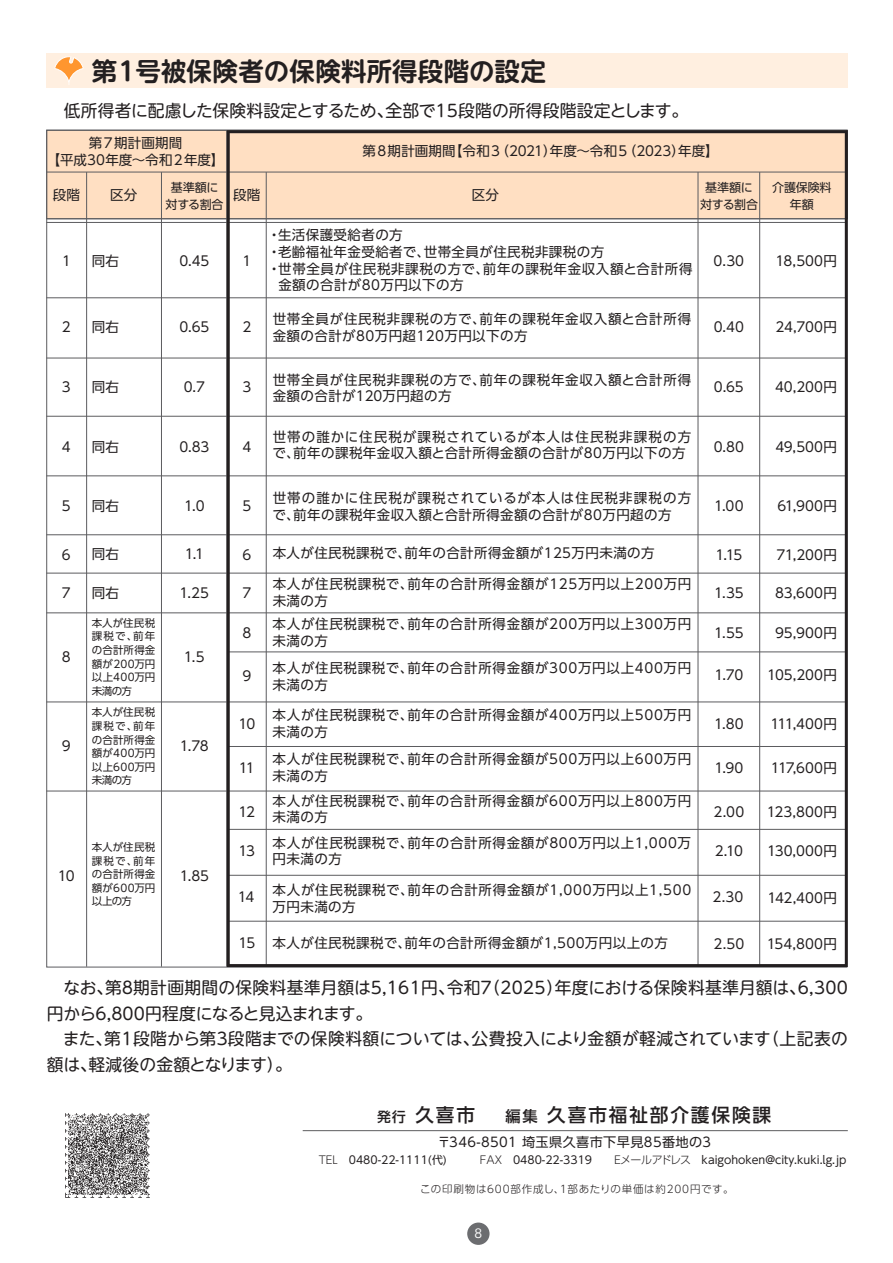
<style>
.page{position:relative;width:893px;height:1263px;background:#fff}
.page>*{position:absolute;margin:0;border:0;box-sizing:border-box;transform-origin:0 0}
.t1{font:700 27px "UD Shin M Go Pr 6 N De";letter-spacing:.005em;color:#4d2c36}
.t2{font:700 25.5px "UD Shin M Go Pr 6 N De";color:#231f20}
.t3{font:500 18.6px "UD Shin Go Pr 6";letter-spacing:.1em;color:#231f20}
.t4{font:16.8px/25.5px "UD Shin M Go Pr 6 N";letter-spacing:.005em;color:#231f20}
.t5{font:13.5px/16.6px "UD Shin Go Pr 6";letter-spacing:.035em;color:#231f20}
.t6{font:13.5px/16.6px "UD Shin Go Pr 6";letter-spacing:.055em;color:#231f20}
.t7{font:13.5px "UD Shin Go Pr 6";letter-spacing:-.01em;color:#231f20}
.t8{font:13.5px/16.6px "UD Shin Go Pr 6";letter-spacing:.005em;color:#231f20;text-align:center}
.t9{font:13.2px "UD Shin Go Pr 6";letter-spacing:.03em;color:#231f20}
.t10{font:13.05px "Tsuku Go Pro M";color:#fff}
.t11{font:12px/16.5px "UD Shin Go Pr 6";letter-spacing:-.015em;color:#231f20;text-align:center}
.t12{font:10.95px "UD Shin Go Pr 6";color:#231f20}
.t13{font:10.5px/13.6px "UD Shin Go Pr 6";letter-spacing:.015em;color:#231f20;text-align:justify}
.t14{font:300 10.5px "UD Shin Go Pr 6";letter-spacing:.08em;color:#231f20}
.s1{font-size:13.8px}
.s2{font-size:15.3px}
.s3{font-weight:300}
</style>
<div class="page">
<div style="left:47px;top:130px;width:800px;height:89px;background:#ffdfc2"></div>
<div style="left:47px;top:53px;width:801px;height:35px;background:#ffefe0"></div>
<div style="left:467px;top:1222px;width:23px;height:23px;background:#6c6d70;border-radius:50%"></div>
<hr style="left:46px;top:297px;width:801px;height:1px;background:#5c5c5f">
<hr style="left:46px;top:222px;width:800px;height:1px;background:#5c5c5f">
<hr style="left:46px;top:218px;width:800px;height:1px;background:#5c5c5f">
<hr style="left:46px;top:358px;width:801px;height:1px;background:#5c5c5f">
<hr style="left:46px;top:416px;width:801px;height:1px;background:#5c5c5f">
<hr style="left:46px;top:475px;width:801px;height:1px;background:#5c5c5f">
<hr style="left:46px;top:534px;width:801px;height:1px;background:#5c5c5f">
<hr style="left:46px;top:573px;width:801px;height:1px;background:#5c5c5f">
<hr style="left:46px;top:612px;width:801px;height:1px;background:#5c5c5f">
<hr style="left:46px;top:791px;width:801px;height:1px;background:#5c5c5f">
<hr style="left:46px;top:702px;width:801px;height:1px;background:#5c5c5f">
<hr style="left:46px;top:172px;width:800px;height:1px;background:#5c5c5f">
<hr style="left:226px;top:130px;width:1px;height:837px;background:#5c5c5f">
<hr style="left:86px;top:172px;width:1px;height:795px;background:#5c5c5f">
<hr style="left:161px;top:172px;width:1px;height:795px;background:#5c5c5f">
<svg style="left:227px;top:130px;width:621px;height:837px"></svg>
<hr style="left:303px;top:1130px;width:545px;height:1px;background:#5c5c5f">
<svg style="left:51px;top:56px;width:451px;height:77px"></svg>
<img style="left:65px;top:1113px;width:85px;height:85px">
<h1 class="t1" style="left:92px;top:48px;width:406px">高齢者人口等の推移と今後の推計</h1>
<p class="t4" style="left:47px;top:97px;width:643px">　低所得者に配慮した保険料設定とするため、全部で15段階の所得段階設定とします。</p>
<h2 class="t2" style="left:92px;top:50px;width:456px">第１号被保険者の保険料所得段階の設定</h2>
<p class="t8" style="left:47px;top:134px;width:179px">第７期計画期間<br>【平成30年度～令和２年度】</p>
<p class="t5" style="left:53px;top:186px;width:29px">段階</p>
<p class="t7" style="left:363px;top:140px;width:358px">第８期計画期間【令和３（2021）年度～令和５（2023）年度】</p>
<p class="t11" style="left:166px;top:179px;width:59px">基準額に対する割合</p>
<p class="t11" style="left:772px;top:179px;width:61px">介護保険料年額</p>
<p class="t11" style="left:700px;top:179px;width:59px">基準額に対する割合</p>
<p class="t5" style="left:110px;top:187px;width:29px">区分</p>
<p class="t5" style="left:233px;top:187px;width:29px">段階</p>
<p class="t5" style="left:472px;top:187px;width:29px">区分</p>
<p class="t5" style="left:60px;top:252px;width:15px">１</p>
<p class="t5" style="left:92px;top:252px;width:29px">同右</p>
<p class="t5" style="left:179px;top:252px;width:31px">0.45</p>
<p class="t5" style="left:60px;top:318px;width:15px">２</p>
<p class="t5" style="left:92px;top:318px;width:29px">同右</p>
<p class="t5" style="left:179px;top:318px;width:31px">0.65</p>
<p class="t5" style="left:60px;top:379px;width:15px">３</p>
<p class="t5" style="left:92px;top:378px;width:29px">同右</p>
<p class="t5" style="left:184px;top:378px;width:23px">0.7</p>
<p class="t5" style="left:60px;top:438px;width:15px">４</p>
<p class="t5" style="left:92px;top:438px;width:29px">同右</p>
<p class="t5" style="left:179px;top:438px;width:32px">0.83</p>
<p class="t5" style="left:60px;top:497px;width:15px">５</p>
<p class="t5" style="left:60px;top:546px;width:15px">６</p>
<p class="t5" style="left:60px;top:584px;width:15px">７</p>
<p class="t5" style="left:92px;top:497px;width:29px">同右</p>
<p class="t5" style="left:92px;top:545px;width:29px">同右</p>
<p class="t5" style="left:92px;top:584px;width:29px">同右</p>
<p class="t5" style="left:184px;top:497px;width:22px">1.0</p>
<p class="t5" style="left:185px;top:545px;width:21px">1.1</p>
<p class="t5" style="left:180px;top:584px;width:31px">1.25</p>
<p class="t5" style="left:62px;top:648px;width:10px">8</p>
<p class="t5" style="left:62px;top:737px;width:10px">9</p>
<p class="t13" style="left:92px;top:616px;width:65px">本人が住民税課税で、前年の合計所得金額が200万円以上400万円未満の方</p>
<p class="t13" style="left:92px;top:705px;width:65px">本人が住民税課税で、前年の合計所得金額が400万円以上600万円未満の方</p>
<p class="t5" style="left:184px;top:648px;width:22px">1.5</p>
<p class="t5" style="left:180px;top:737px;width:30px">1.78</p>
<p class="t5" style="left:58px;top:867px;width:18px">10</p>
<p class="t13" style="left:92px;top:840px;width:65px">本人が住民税課税で、前年の合計所得金額が600万円以上の方</p>
<p class="t5" style="left:180px;top:867px;width:31px">1.85</p>
<p class="t5" style="left:240px;top:252px;width:15px">１</p>
<p class="t5" style="left:242px;top:318px;width:10px">2</p>
<p class="t5" style="left:267px;top:227px;width:137px">・生活保護受給者の方</p>
<p class="t5" style="left:267px;top:243px;width:338px">・老齢福祉年金受給者で、世帯全員が住民税非課税の方</p>
<p class="t5" style="left:267px;top:260px;width:426px">・世帯全員が住民税非課税の方で、前年の課税年金収入額と合計所得</p>
<p class="t5" style="left:278px;top:276px;width:187px">金額の合計が80万円以下の方</p>
<p class="t6" style="left:273px;top:310px;width:420px">世帯全員が住民税非課税の方で、前年の課税年金収入額と合計所得金額の合計が80万円超120万円以下の方</p>
<p class="t5" style="left:714px;top:252px;width:32px">0.30</p>
<p class="t5" style="left:714px;top:318px;width:32px">0.40</p>
<p class="t5" style="left:776px;top:252px;width:63px">18,500円</p>
<p class="t5" style="left:776px;top:318px;width:63px">24,700円</p>
<p class="t5" style="left:242px;top:378px;width:10px">3</p>
<p class="t6" style="left:273px;top:371px;width:420px">世帯全員が住民税非課税の方で、前年の課税年金収入額と合計所得金額の合計が１２０万円超の方</p>
<p class="t5" style="left:714px;top:378px;width:31px">0.65</p>
<p class="t5" style="left:775px;top:379px;width:63px">40,200円</p>
<p class="t5" style="left:242px;top:438px;width:10px">4</p>
<p class="t5" style="left:242px;top:497px;width:10px">5</p>
<p class="t5" style="left:242px;top:546px;width:10px">6</p>
<p class="t5" style="left:242px;top:584px;width:10px">7</p>
<p class="t5" style="left:242px;top:624px;width:10px">8</p>
<p class="t5" style="left:242px;top:667px;width:10px">9</p>
<p class="t5" style="left:238px;top:715px;width:18px">10</p>
<p class="t5" style="left:239px;top:759px;width:17px">11</p>
<p class="t5" style="left:239px;top:803px;width:18px">12</p>
<p class="t5" style="left:239px;top:842px;width:18px">13</p>
<p class="t5" style="left:238px;top:888px;width:18px">14</p>
<p class="t5" style="left:239px;top:935px;width:18px">15</p>
<p class="t5" style="left:272px;top:428px;width:420px">世帯の誰かに住民税が課税されているが本人は住民税非課税の方で、前年の課税年金収入額と合計所得金額の合計が80万円以下の方</p>
<p class="t5" style="left:272px;top:489px;width:420px">世帯の誰かに住民税が課税されているが本人は住民税非課税の方で、前年の課税年金収入額と合計所得金額の合計が80万円超の方</p>
<p class="t5" style="left:273px;top:544px;width:384px">本人が住民税課税で、前年の合計所得金額が125万円未満の方</p>
<p class="t5" style="left:273px;top:575px;width:420px">本人が住民税課税で、前年の合計所得金額が125万円以上200万円未満の方</p>
<p class="t5" style="left:273px;top:615px;width:420px">本人が住民税課税で、前年の合計所得金額が200万円以上300万円未満の方</p>
<p class="t5" style="left:273px;top:660px;width:420px">本人が住民税課税で、前年の合計所得金額が300万円以上400万円未満の方</p>
<p class="t5" style="left:273px;top:706px;width:420px">本人が住民税課税で、前年の合計所得金額が400万円以上500万円未満の方</p>
<p class="t5" style="left:273px;top:750px;width:420px">本人が住民税課税で、前年の合計所得金額が500万円以上600万円未満の方</p>
<p class="t5" style="left:273px;top:792px;width:420px">本人が住民税課税で、前年の合計所得金額が600万円以上800万円未満の方</p>
<p class="t5" style="left:273px;top:834px;width:420px">本人が住民税課税で、前年の合計所得金額が800万円以上1,000万円未満の方</p>
<p class="t5" style="left:273px;top:881px;width:420px">本人が住民税課税で、前年の合計所得金額が1,000万円以上1,500万円未満の方</p>
<p class="t5" style="left:273px;top:934px;width:397px">本人が住民税課税で、前年の合計所得金額が1,500万円以上の方</p>
<p class="t5" style="left:714px;top:438px;width:32px">0.80</p>
<p class="t5" style="left:714px;top:497px;width:31px">1.00</p>
<p class="t5" style="left:715px;top:546px;width:29px">1.15</p>
<p class="t5" style="left:714px;top:584px;width:31px">1.35</p>
<p class="t5" style="left:714px;top:624px;width:31px">1.55</p>
<p class="t5" style="left:714px;top:666px;width:30px">1.70</p>
<p class="t5" style="left:714px;top:715px;width:31px">1.80</p>
<p class="t5" style="left:714px;top:759px;width:31px">1.90</p>
<p class="t5" style="left:713px;top:803px;width:32px">2.00</p>
<p class="t5" style="left:715px;top:842px;width:30px">2.10</p>
<p class="t5" style="left:712px;top:889px;width:32px">2.30</p>
<p class="t5" style="left:713px;top:935px;width:32px">2.50</p>
<p class="t5" style="left:775px;top:438px;width:63px">49,500円</p>
<p class="t5" style="left:777px;top:497px;width:61px">61,900円</p>
<p class="t5" style="left:776px;top:546px;width:62px">71,200円</p>
<p class="t5" style="left:775px;top:584px;width:63px">83,600円</p>
<p class="t5" style="left:775px;top:624px;width:63px">95,900円</p>
<p class="t5" style="left:767px;top:666px;width:71px">105,200円</p>
<p class="t5" style="left:770px;top:715px;width:68px">111,400円</p>
<p class="t5" style="left:771px;top:759px;width:67px">117,600円</p>
<p class="t5" style="left:767px;top:803px;width:72px">123,800円</p>
<p class="t5" style="left:767px;top:842px;width:71px">130,000円</p>
<p class="t5" style="left:767px;top:889px;width:71px">142,400円</p>
<p class="t5" style="left:767px;top:935px;width:72px">154,800円</p>
<p class="t4" style="left:47px;top:974px;width:803px">　なお、第８期計画期間の保険料基準月額は5,161円、令和７（2025）年度における保険料基準月額は、6,300円から6,800円程度になると見込まれます。<br>　また、第1段階から第３段階までの保険料額については、公費投入により金額が軽減されています（上記表の額は、軽減後の金額となります）。</p>
<h3 class="t3" style="left:377px;top:1099px;width:396px"><span class="s1">発行</span> 久喜市 　<span class="s2">編集</span> 久喜市福祉部介護保険課</h3>
<p class="t9" style="left:437px;top:1132px;width:277px">〒346-8501 埼玉県久喜市下早見85番地の３</p>
<p class="t12" style="left:319px;top:1151px;width:529px"><span class="s3">TEL</span>　0480-22-1111(代)　　　<span class="s3">FAX</span>　0480-22-3319　<span class="s3">　Ｅメールアドレス</span>　kaigohoken@city.kuki.lg.jp</p>
<p class="t14" style="left:420px;top:1180px;width:315px">この印刷物は600部作成し、１部あたりの単価は約200円です。</p>
<p class="t10" style="left:474px;top:1222px;width:9px">8</p>
</div>
